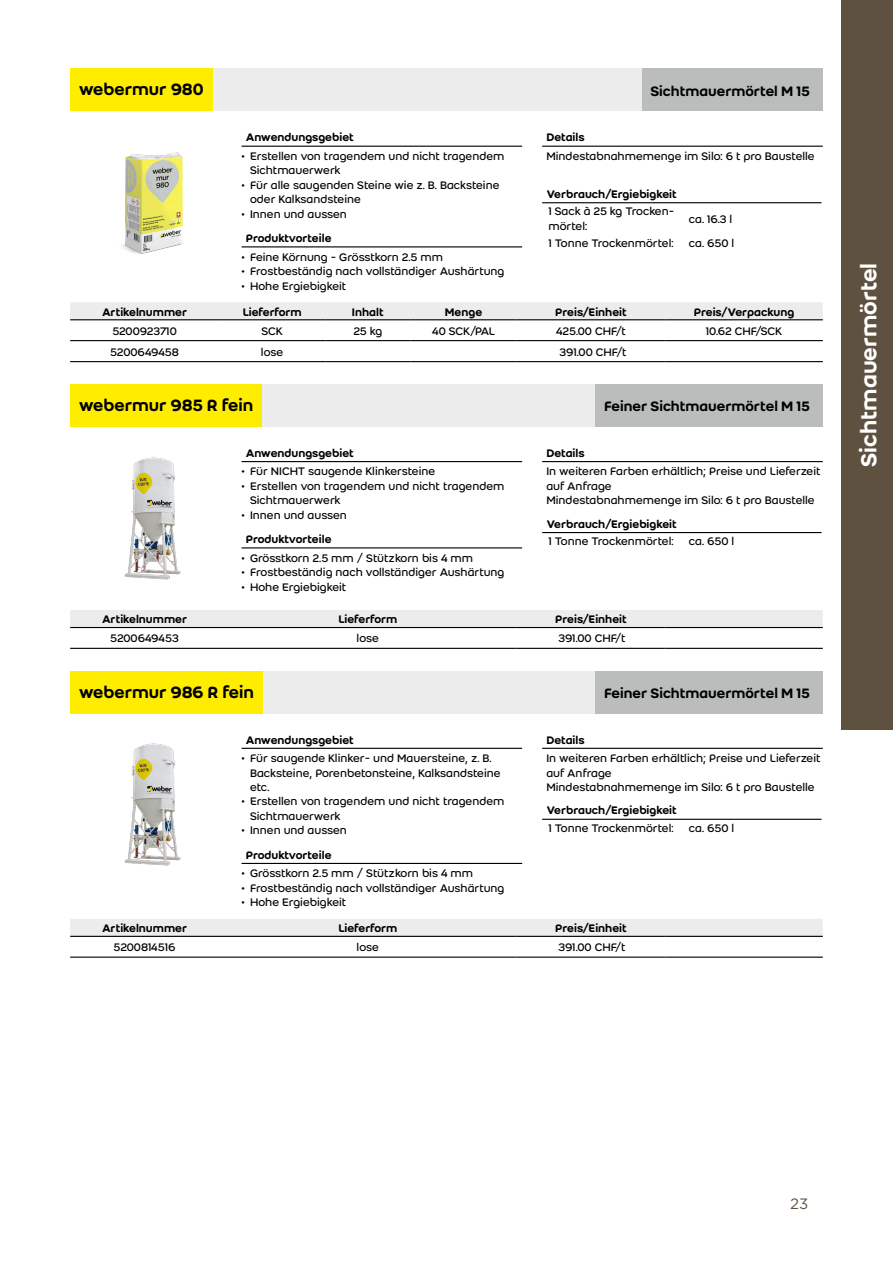
<style>
.page{position:relative;width:893px;height:1263px;background:#fff}
.page>*{position:absolute;margin:0;border:0;box-sizing:border-box;transform-origin:0 0}
.t1{font:500 24px "Weber";color:#fff}
.t2{font:500 18px "Weber";letter-spacing:-.005em;color:#000}
.t3{font:500 15px "Weber";color:#000}
.t4{font:15px "Gotham";color:#5e513f}
.t5{font:12px/14.4px "Weber";color:#000}
.t6{font:500 12px "Weber";color:#000}
</style>
<div class="page">
<div style="left:842px;top:0;width:51px;height:729px;background:#5e513f"></div>
<div style="left:70px;top:302px;width:753px;height:17px;background:#ececec"></div>
<hr style="left:70px;top:319px;width:149px;height:1px;background:#000">
<hr style="left:219px;top:319px;width:106px;height:1px;background:#000">
<hr style="left:325px;top:319px;width:85px;height:1px;background:#000">
<hr style="left:410px;top:319px;width:107px;height:1px;background:#000">
<hr style="left:517px;top:319px;width:148px;height:1px;background:#000">
<hr style="left:70px;top:340px;width:149px;height:1px;background:#000">
<hr style="left:70px;top:361px;width:149px;height:1px;background:#000">
<hr style="left:219px;top:340px;width:106px;height:1px;background:#000">
<hr style="left:219px;top:361px;width:106px;height:1px;background:#000">
<hr style="left:325px;top:340px;width:85px;height:1px;background:#000">
<hr style="left:325px;top:361px;width:85px;height:1px;background:#000">
<hr style="left:410px;top:340px;width:107px;height:1px;background:#000">
<hr style="left:410px;top:361px;width:107px;height:1px;background:#000">
<hr style="left:517px;top:340px;width:148px;height:1px;background:#000">
<hr style="left:517px;top:361px;width:148px;height:1px;background:#000">
<hr style="left:665px;top:319px;width:158px;height:1px;background:#000">
<hr style="left:665px;top:340px;width:158px;height:1px;background:#000">
<hr style="left:665px;top:361px;width:158px;height:1px;background:#000">
<div style="left:70px;top:69px;width:727px;height:42px;background:#ececec"></div>
<hr style="left:242px;top:146px;width:280px;height:1px;background:#000">
<hr style="left:242px;top:246px;width:280px;height:1px;background:#000">
<hr style="left:542px;top:146px;width:281px;height:1px;background:#000">
<hr style="left:542px;top:202px;width:279px;height:1px;background:#000">
<img style="left:122px;top:152px;width:61px;height:102px">
<div style="left:642px;top:69px;width:181px;height:42px;background:#bbbdbd"></div>
<div style="left:70px;top:69px;width:143px;height:42px;background:#ffed00"></div>
<div style="left:70px;top:610px;width:753px;height:17px;background:#ececec"></div>
<hr style="left:70px;top:627px;width:149px;height:1px;background:#000">
<hr style="left:219px;top:627px;width:298px;height:1px;background:#000">
<hr style="left:517px;top:627px;width:148px;height:1px;background:#000">
<hr style="left:70px;top:648px;width:149px;height:1px;background:#000">
<hr style="left:219px;top:648px;width:298px;height:1px;background:#000">
<hr style="left:517px;top:648px;width:148px;height:1px;background:#000">
<hr style="left:665px;top:627px;width:158px;height:1px;background:#000">
<hr style="left:665px;top:648px;width:158px;height:1px;background:#000">
<div style="left:70px;top:384px;width:727px;height:42px;background:#ececec"></div>
<hr style="left:242px;top:461px;width:280px;height:1px;background:#000">
<hr style="left:242px;top:547px;width:280px;height:1px;background:#000">
<hr style="left:542px;top:461px;width:281px;height:1px;background:#000">
<hr style="left:542px;top:532px;width:279px;height:1px;background:#000">
<img style="left:124px;top:456px;width:57px;height:124px">
<div style="left:596px;top:384px;width:227px;height:42px;background:#bbbdbd"></div>
<div style="left:70px;top:384px;width:192px;height:42px;background:#ffed00"></div>
<div style="left:70px;top:919px;width:753px;height:17px;background:#ececec"></div>
<hr style="left:70px;top:936px;width:149px;height:1px;background:#000">
<hr style="left:219px;top:936px;width:298px;height:1px;background:#000">
<hr style="left:517px;top:936px;width:148px;height:1px;background:#000">
<hr style="left:70px;top:956px;width:149px;height:2px;background:#000">
<hr style="left:219px;top:956px;width:298px;height:2px;background:#000">
<hr style="left:517px;top:956px;width:148px;height:2px;background:#000">
<hr style="left:665px;top:936px;width:158px;height:1px;background:#000">
<hr style="left:665px;top:956px;width:158px;height:2px;background:#000">
<div style="left:70px;top:671px;width:727px;height:42px;background:#ececec"></div>
<hr style="left:242px;top:748px;width:280px;height:1px;background:#000">
<hr style="left:242px;top:863px;width:280px;height:1px;background:#000">
<hr style="left:542px;top:748px;width:281px;height:1px;background:#000">
<hr style="left:542px;top:819px;width:279px;height:1px;background:#000">
<img style="left:124px;top:742px;width:57px;height:124px">
<div style="left:596px;top:671px;width:227px;height:42px;background:#bbbdbd"></div>
<div style="left:70px;top:671px;width:192px;height:42px;background:#ffed00"></div>
<h2 class="t2" style="left:79px;top:76px;width:126px">webermur 980</h2>
<p class="t3" style="left:650px;top:80px;width:161px">Sichtmauermörtel M 15</p>
<p class="t6" style="left:246px;top:129px;width:110px">Anwendungsgebiet</p>
<p class="t5" style="left:250px;top:149px;width:256px;text-indent:-9px">• Erstellen von tragendem und nicht tragendem<br>Sichtmauerwerk</p>
<p class="t5" style="left:250px;top:178px;width:251px;text-indent:-9px">• Für alle saugenden Steine wie z. B. Backsteine oder Kalksandsteine</p>
<p class="t5" style="left:242px;top:206px;width:107px">• Innen und aussen</p>
<p class="t6" style="left:246px;top:229px;width:87px">Produktvorteile</p>
<p class="t5" style="left:242px;top:249px;width:203px">• Feine Körnung - Grösstkorn 2.5 mm</p>
<p class="t5" style="left:242px;top:264px;width:264px">• Frostbeständig nach vollständiger Aushärtung</p>
<p class="t5" style="left:242px;top:278px;width:106px">• Hohe Ergiebigkeit</p>
<p class="t6" style="left:546px;top:129px;width:40px">Details</p>
<p class="t5" style="left:546px;top:149px;width:270px">Mindestabnahmemenge im Silo: 6 t pro Baustelle</p>
<p class="t6" style="left:546px;top:185px;width:132px">Verbrauch/Ergiebigkeit</p>
<p class="t5" style="left:549px;top:204px;width:127px">1 Sack à 25 kg Trocken&shy;mörtel:</p>
<p class="t5" style="left:689px;top:211px;width:45px">ca. 16.3 l</p>
<p class="t5" style="left:549px;top:236px;width:127px">1 Tonne Trockenmörtel:</p>
<p class="t5" style="left:689px;top:236px;width:47px">ca. 650 l</p>
<p class="t6" style="left:102px;top:303px;width:87px">Artikelnummer</p>
<p class="t6" style="left:243px;top:303px;width:60px">Lieferform</p>
<p class="t6" style="left:352px;top:303px;width:33px">Inhalt</p>
<p class="t6" style="left:445px;top:303px;width:39px">Menge</p>
<p class="t6" style="left:555px;top:303px;width:73px">Preis/Einheit</p>
<p class="t6" style="left:694px;top:303px;width:102px">Preis/Verpackung</p>
<p class="t5" style="left:112px;top:323px;width:66px">5200923710</p>
<p class="t5" style="left:261px;top:323px;width:23px">SCK</p>
<p class="t5" style="left:353px;top:323px;width:30px">25 kg</p>
<p class="t5" style="left:432px;top:323px;width:64px">40 SCK/PAL</p>
<p class="t5" style="left:556px;top:323px;width:71px">425.00 CHF/t</p>
<p class="t5" style="left:706px;top:323px;width:78px">10.62 CHF/SCK</p>
<p class="t5" style="left:110px;top:344px;width:70px">5200649458</p>
<p class="t5" style="left:261px;top:344px;width:24px">lose</p>
<p class="t5" style="left:560px;top:344px;width:69px">391.00 CHF/t</p>
<h2 class="t2" style="left:79px;top:392px;width:176px">webermur 985 R fein</h2>
<p class="t3" style="left:604px;top:395px;width:207px">Feiner Sichtmauermörtel M 15</p>
<p class="t6" style="left:246px;top:444px;width:110px">Anwendungsgebiet</p>
<p class="t5" style="left:242px;top:464px;width:195px">• Für NICHT saugende Klinkersteine</p>
<p class="t5" style="left:250px;top:479px;width:256px;text-indent:-9px">• Erstellen von tragendem und nicht tragendem<br>Sichtmauerwerk</p>
<p class="t5" style="left:242px;top:507px;width:107px">• Innen und aussen</p>
<p class="t6" style="left:246px;top:530px;width:87px">Produktvorteile</p>
<p class="t5" style="left:242px;top:550px;width:233px">• Grösstkorn 2.5 mm / Stützkorn bis 4 mm</p>
<p class="t5" style="left:242px;top:565px;width:264px">• Frostbeständig nach vollständiger Aushärtung</p>
<p class="t5" style="left:242px;top:579px;width:106px">• Hohe Ergiebigkeit</p>
<p class="t6" style="left:546px;top:444px;width:40px">Details</p>
<p class="t5" style="left:546px;top:464px;width:276px">In weiteren Farben erhältlich; Preise und Lieferzeit auf Anfrage<br>Mindestabnahmemenge im Silo: 6 t pro Baustelle</p>
<p class="t6" style="left:546px;top:515px;width:132px">Verbrauch/Ergiebigkeit</p>
<p class="t5" style="left:549px;top:534px;width:127px">1 Tonne Trockenmörtel:</p>
<p class="t5" style="left:689px;top:534px;width:47px">ca. 650 l</p>
<p class="t6" style="left:102px;top:610px;width:87px">Artikelnummer</p>
<p class="t6" style="left:338px;top:610px;width:60px">Lieferform</p>
<p class="t6" style="left:555px;top:610px;width:73px">Preis/Einheit</p>
<p class="t5" style="left:110px;top:631px;width:70px">5200649453</p>
<p class="t5" style="left:357px;top:631px;width:24px">lose</p>
<p class="t5" style="left:559px;top:631px;width:69px">391.00 CHF/t</p>
<h2 class="t2" style="left:79px;top:678px;width:177px">webermur 986 R fein</h2>
<p class="t3" style="left:604px;top:682px;width:207px">Feiner Sichtmauermörtel M 15</p>
<p class="t6" style="left:246px;top:731px;width:110px">Anwendungsgebiet</p>
<p class="t5" style="left:250px;top:751px;width:252px;text-indent:-9px">• Für saugende Klinker- und Mauersteine, z. B.<br>Backsteine, Porenbetonsteine, Kalksandsteine etc.</p>
<p class="t5" style="left:250px;top:794px;width:256px;text-indent:-9px">• Erstellen von tragendem und nicht tragendem<br>Sichtmauerwerk</p>
<p class="t5" style="left:242px;top:823px;width:107px">• Innen und aussen</p>
<p class="t6" style="left:246px;top:846px;width:87px">Produktvorteile</p>
<p class="t5" style="left:242px;top:866px;width:233px">• Grösstkorn 2.5 mm / Stützkorn bis 4 mm</p>
<p class="t5" style="left:242px;top:880px;width:264px">• Frostbeständig nach vollständiger Aushärtung</p>
<p class="t5" style="left:242px;top:895px;width:106px">• Hohe Ergiebigkeit</p>
<p class="t6" style="left:546px;top:731px;width:40px">Details</p>
<p class="t5" style="left:546px;top:751px;width:276px">In weiteren Farben erhältlich; Preise und Lieferzeit auf Anfrage<br>Mindestabnahmemenge im Silo: 6 t pro Baustelle</p>
<p class="t6" style="left:546px;top:802px;width:132px">Verbrauch/Ergiebigkeit</p>
<p class="t5" style="left:549px;top:821px;width:127px">1 Tonne Trockenmörtel:</p>
<p class="t5" style="left:689px;top:821px;width:47px">ca. 650 l</p>
<p class="t6" style="left:102px;top:919px;width:87px">Artikelnummer</p>
<p class="t6" style="left:338px;top:919px;width:60px">Lieferform</p>
<p class="t6" style="left:555px;top:919px;width:73px">Preis/Einheit</p>
<p class="t5" style="left:114px;top:940px;width:63px">5200814516</p>
<p class="t5" style="left:357px;top:940px;width:24px">lose</p>
<p class="t5" style="left:559px;top:940px;width:69px">391.00 CHF/t</p>
<h1 class="t1" style="left:851px;top:467px;width:205px;rotate:-90deg">Sichtmauermörtel</h1>
<p class="t4" style="left:790px;top:1194px;width:20px">23</p>
</div>
